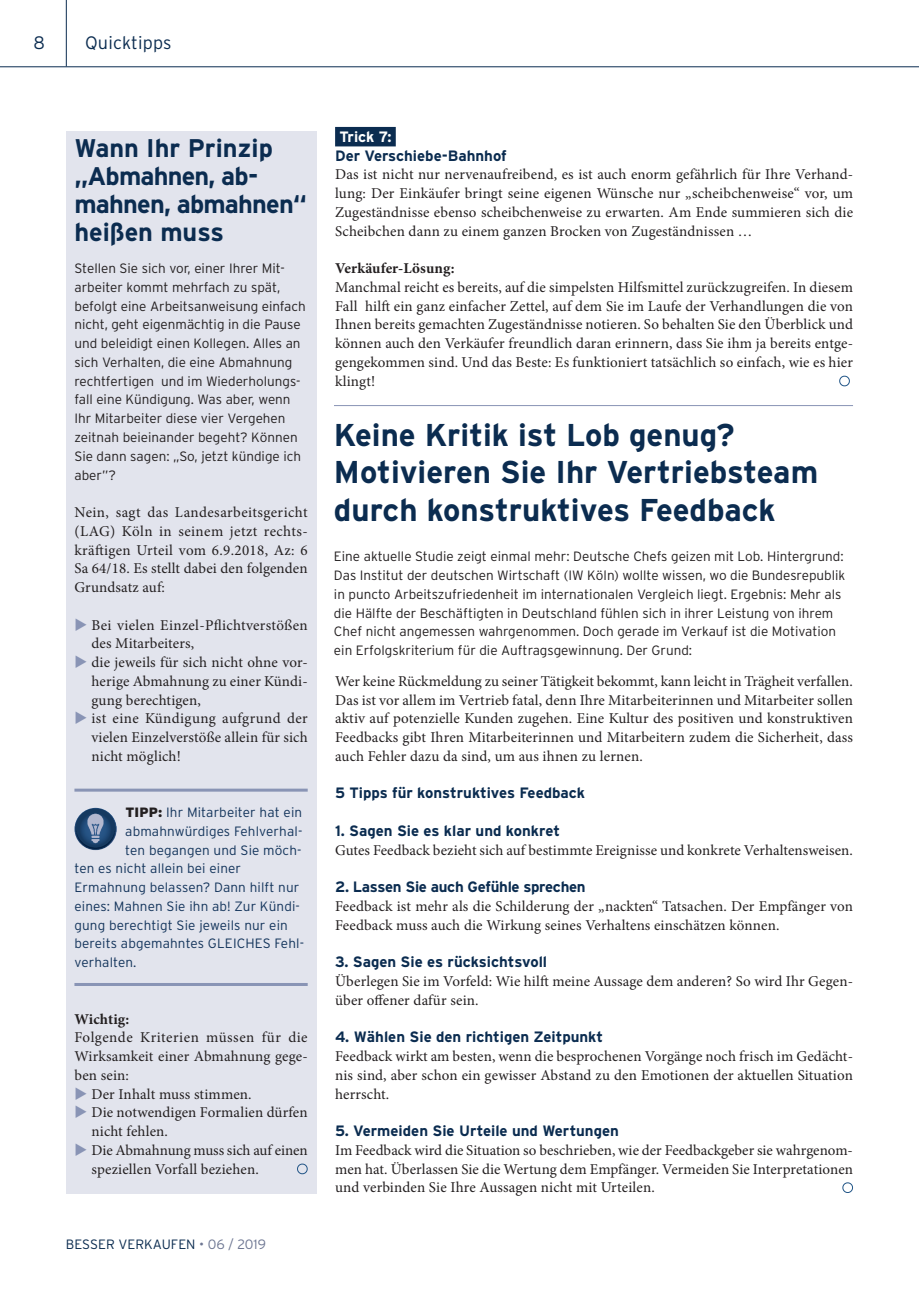
<style>
.page{position:relative;width:919px;height:1289px;background:#fff}
.page>*{position:absolute;margin:0;border:0;box-sizing:border-box;transform-origin:0 0}
.t1{font:700 31.5px/37.5px "Interstate";color:#0b2c50}
.t2{font:700 25.5px/28.2px "Interstate";letter-spacing:-.03em;color:#0b2c50}
.t3{font:300 18px "Interstate";letter-spacing:.01em;color:#0b2c50}
.t4{font:15px/18.8px "Minion Pro";letter-spacing:.01em;color:#231f20;text-align:justify}
.t5{font:700 15px "Interstate";color:#0b2c50}
.t6{font:700 15px "Interstate";letter-spacing:-.02em;color:#0b2c50}
.t7{font:700 15px "Minion Pro";letter-spacing:.005em;color:#231f20}
.t8{font:700 15px "Interstate";color:#fff}
.t9{font:300 13.5px/18.8px "Interstate";color:#231f20}
.t10{font:300 13.5px "Interstate";letter-spacing:.01em;color:#13345b}
.t11{font:300 13.5px "Interstate";color:#0b2c50}
.s1{color:#8994b5}
.s2{font-weight:900;color:#231f20}
.s3{color:#6d7692}
</style>
<div class="page">
<hr style="left:0;top:66px;width:918px;height:1px;background:#0b2c50">
<hr style="left:66px;top:0;width:1px;height:66px;background:#0b2c50">
<div style="left:66px;top:131px;width:250px;height:1062px;background:#e2e4ed"></div>
<hr style="left:74px;top:788px;width:234px;height:3px;background:#8994b5">
<hr style="left:74px;top:982px;width:234px;height:3px;background:#8994b5">
<img style="left:74px;top:807px;width:43px;height:43px;border-radius:21px">
<svg style="left:297px;top:1163px;width:11px;height:11px"></svg>
<hr style="left:334px;top:405px;width:519px;height:1px;background:#8994b5">
<div style="left:335px;top:127px;width:61px;height:19px;background:#0b2c50"></div>
<svg style="left:839px;top:375px;width:11px;height:12px"></svg>
<svg style="left:842px;top:1182px;width:11px;height:11px"></svg>
<p class="t3" style="left:34px;top:32px;width:13px">8</p>
<p class="t3" style="left:85px;top:32px;width:88px">Quicktipps</p>
<h2 class="t2" style="left:74px;top:134px;width:234px">Wann Ihr Prinzip „Abmahnen, ab&shy;mahnen, abmahnen“ heißen muss</h2>
<p class="t9" style="left:74px;top:259px;width:233px">Stellen Sie sich vor, einer Ihrer Mit&shy;arbeiter kommt mehrfach zu spät, befolgt eine Arbeitsanweisung einfach nicht, geht eigenmächtig in die Pause und beleidigt einen Kollegen. Alles an sich Verhalten, die eine Abmahnung rechtfertigen und im Wiederholungs&shy;fall eine Kündigung. Was aber, wenn Ihr Mitarbeiter diese vier Vergehen zeitnah beieinander begeht? Können Sie dann sagen: „So, jetzt kündige ich aber”?</p>
<p class="t4" style="left:74px;top:503px;width:235px">Nein, sagt das Landesarbeitsgericht (LAG) Köln in seinem jetzt rechts&shy;kräftigen Urteil vom 6.9.2018, Az: 6<br>Sa 64/18. Es stellt dabei den folgenden Grundsatz auf:</p>
<p class="t4" style="left:91px;top:615px;width:217px;text-indent:-17px"><span class="s1">◆</span> Bei vielen Einzel-Pflichtverstößen des Mitarbeiters,</p>
<p class="t4" style="left:91px;top:653px;width:218px;text-indent:-17px"><span class="s1">◆</span> die jeweils für sich nicht ohne vor&shy;herige Abmahnung zu einer Kündi&shy;gung berechtigen,</p>
<p class="t4" style="left:91px;top:709px;width:218px;text-indent:-17px"><span class="s1">◆</span> ist eine Kündigung aufgrund der vielen Einzelverstöße allein für sich nicht möglich!</p>
<p class="t10" style="left:125px;top:804px;width:178px"><span class="s2">Tipp:</span> Ihr Mitarbeiter hat ein</p>
<p class="t10" style="left:125px;top:823px;width:178px">abmahnwürdiges Fehlverhal-</p>
<p class="t10" style="left:125px;top:842px;width:178px">ten begangen und Sie möch-</p>
<p class="t10" style="left:74px;top:861px;width:168px">ten es nicht allein bei einer</p>
<p class="t10" style="left:74px;top:879px;width:226px">Ermahnung belassen? Dann hilft nur</p>
<p class="t10" style="left:74px;top:898px;width:227px">eines: Mahnen Sie ihn ab! Zur Kündi-</p>
<p class="t10" style="left:74px;top:917px;width:215px">gung berechtigt Sie jeweils nur ein</p>
<p class="t10" style="left:74px;top:936px;width:231px">bereits abgemahntes GLEICHES Fehl-</p>
<p class="t10" style="left:74px;top:954px;width:64px">verhalten.</p>
<p class="t7" style="left:74px;top:1008px;width:56px">Wichtig:</p>
<p class="t4" style="left:74px;top:1028px;width:235px">Folgende Kriterien müssen für die Wirksamkeit einer Abmahnung gege&shy;ben sein:</p>
<p class="t4" style="left:74px;top:1084px;width:179px"><span class="s1">◆</span> Der Inhalt muss stimmen.</p>
<p class="t4" style="left:91px;top:1103px;width:218px;text-indent:-17px"><span class="s1">◆</span> Die notwendigen Formalien dürfen nicht fehlen.</p>
<p class="t4" style="left:91px;top:1140px;width:218px;text-indent:-17px"><span class="s1">◆</span> Die Abmahnung muss sich auf einen speziellen Vorfall beziehen.</p>
<p class="t11" style="left:66px;top:1236px;width:201px">BESSER VERKAUFEN <span class="s3">• 06 / 2019</span></p>
<p class="t8" style="left:339px;top:128px;width:54px">Trick 7:</p>
<p class="t5" style="left:335px;top:147px;width:173px">Der Verschiebe-Bahnhof</p>
<p class="t4" style="left:335px;top:165px;width:519px">Das ist nicht nur nervenaufreibend, es ist auch enorm gefährlich für Ihre Verhand&shy;lung: Der Einkäufer bringt seine eigenen Wünsche nur „scheibchenweise“ vor, um Zugeständnisse ebenso scheibchenweise zu erwarten. Am Ende summieren sich die Scheibchen dann zu einem ganzen Brocken von Zugeständnissen …</p>
<p class="t7" style="left:335px;top:258px;width:121px">Verkäufer-Lösung:</p>
<p class="t4" style="left:335px;top:278px;width:519px">Manchmal reicht es bereits, auf die simpelsten Hilfsmittel zurückzugreifen. In diesem Fall hilft ein ganz einfacher Zettel, auf dem Sie im Laufe der Verhandlungen die von Ihnen bereits gemachten Zugeständnisse notieren. So behalten Sie den Überblick und können auch den Verkäufer freundlich daran erinnern, dass Sie ihm ja bereits entge&shy;gengekommen sind. Und das Beste: Es funktioniert tatsächlich so einfach, wie es hier klingt!</p>
<h1 class="t1" style="left:334px;top:415px;width:485px">Keine Kritik ist Lob genug?<br>Motivieren Sie Ihr Vertriebsteam durch konstruktives Feedback</h1>
<p class="t9" style="left:334px;top:547px;width:513px">Eine aktuelle Studie zeigt einmal mehr: Deutsche Chefs geizen mit Lob. Hintergrund:<br>Das Institut der deutschen Wirtschaft (IW Köln) wollte wissen, wo die Bundesrepublik in puncto Arbeitszufriedenheit im internationalen Vergleich liegt. Ergebnis: Mehr als die Hälfte der Beschäftigten in Deutschland fühlen sich in ihrer Leistung von ihrem Chef nicht angemessen wahrgenommen. Doch gerade im Verkauf ist die Motivation ein Erfolgskriterium für die Auftragsgewinnung. Der Grund:</p>
<p class="t4" style="left:335px;top:671px;width:519px">Wer keine Rückmeldung zu seiner Tätigkeit bekommt, kann leicht in Trägheit verfallen.<br>Das ist vor allem im Vertrieb fatal, denn Ihre Mitarbeiterinnen und Mitarbeiter sollen aktiv auf potenzielle Kunden zugehen. Eine Kultur des positiven und konstruktiven Feedbacks gibt Ihren Mitarbeiterinnen und Mitarbeitern zudem die Sicherheit, dass auch Fehler dazu da sind, um aus ihnen zu lernen.</p>
<p class="t5" style="left:335px;top:784px;width:251px">5 Tipps für konstruktives Feedback</p>
<p class="t5" style="left:335px;top:822px;width:226px">1. Sagen Sie es klar und konkret</p>
<p class="t4" style="left:335px;top:840px;width:519px">Gutes Feedback bezieht sich auf bestimmte Ereignisse und konkrete Verhaltensweisen.</p>
<p class="t6" style="left:335px;top:878px;width:252px">2. Lassen Sie auch Gefühle sprechen</p>
<p class="t4" style="left:335px;top:896px;width:519px">Feedback ist mehr als die Schilderung der „nackten“ Tatsachen. Der Empfänger von<br>Feedback muss auch die Wirkung seines Verhaltens einschätzen können.</p>
<p class="t5" style="left:335px;top:953px;width:213px">3. Sagen Sie es rücksichtsvoll</p>
<p class="t4" style="left:335px;top:971px;width:519px">Überlegen Sie im Vorfeld: Wie hilft meine Aussage dem anderen? So wird Ihr Gegen&shy;über offener dafür sein.</p>
<p class="t5" style="left:335px;top:1028px;width:269px">4. Wählen Sie den richtigen Zeitpunkt</p>
<p class="t4" style="left:335px;top:1046px;width:519px">Feedback wirkt am besten, wenn die besprochenen Vorgänge noch frisch im Gedächt&shy;nis sind, aber schon ein gewisser Abstand zu den Emotionen der aktuellen Situation herrscht.</p>
<p class="t5" style="left:335px;top:1122px;width:285px">5. Vermeiden Sie Urteile und Wertungen</p>
<p class="t4" style="left:335px;top:1140px;width:519px">Im Feedback wird die Situation so beschrieben, wie der Feedbackgeber sie wahrgenom&shy;men hat. Überlassen Sie die Wertung dem Empfänger. Vermeiden Sie Interpretationen und verbinden Sie Ihre Aussagen nicht mit Urteilen.</p>
</div>
